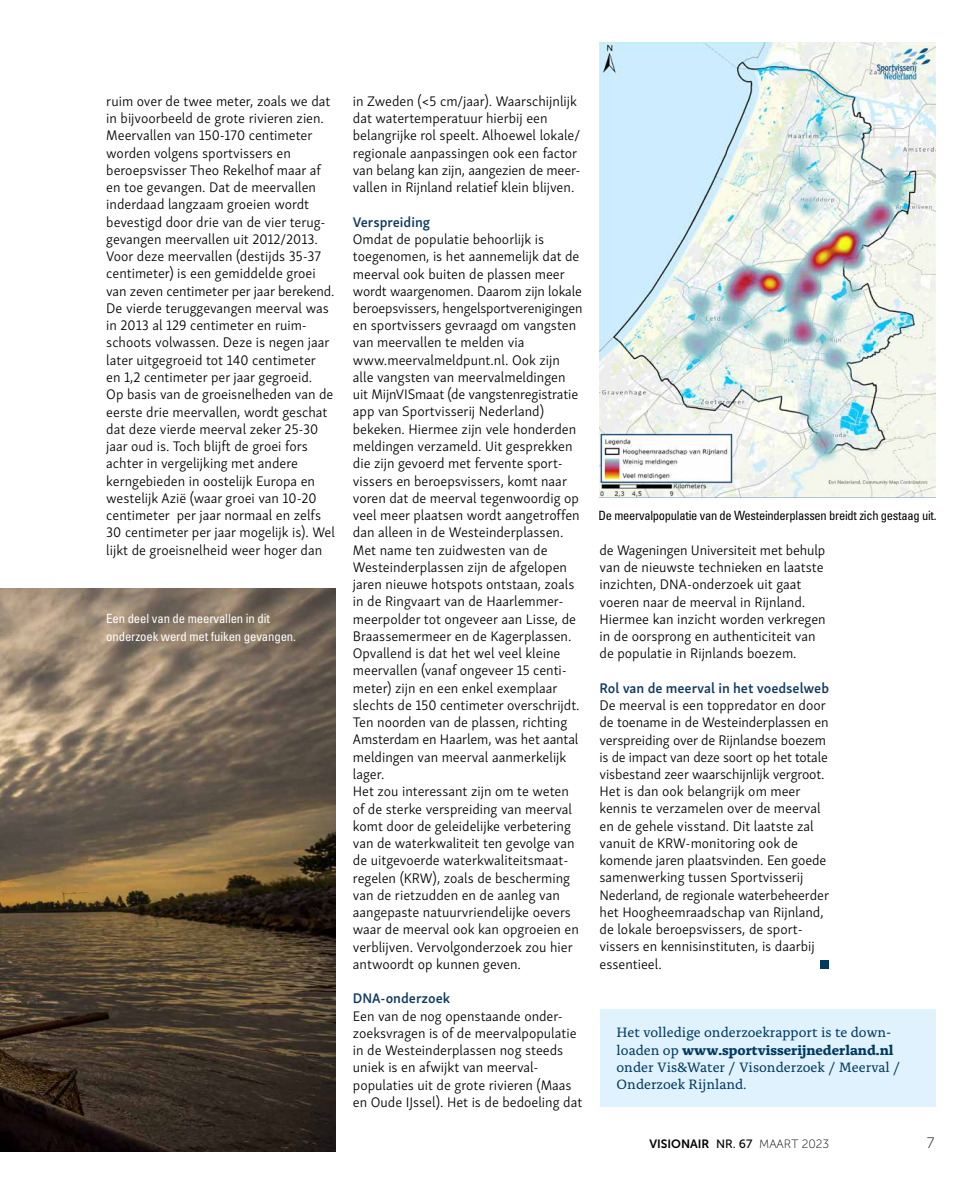
<style>
.page{position:relative;width:978px;height:1191px;background:#fff}
.page>*{position:absolute;margin:0;border:0;box-sizing:border-box;transform-origin:0 0}
.t1{font:15px "Museo Sans 100";color:#000}
.t2{font:300 14.25px/17.2px "Skolar Sans";color:#000}
.t3{font:14.25px/17.2px "Alda OTCEV";color:#003a60}
.t4{font:600 14.25px "Skolar Sans";color:#0f3a5e}
.t5{font:condensed 12.75px "Univers LT Std";letter-spacing:-.02em;color:#000}
.t6{font:condensed 12.75px/17.2px "Univers LT Std";letter-spacing:-.01em;color:#fff}
.t7{font:12px "Museo Sans 700";color:#000}
.s1{font-weight:700}
.s2{font-family:"Museo Sans 500"}
.s3{font-family:"Museo Sans 100"}
</style>
<div class="page">
<div style="left:821px;top:960px;width:8px;height:8px;background:#003a60"></div>
<div style="left:600px;top:1009px;width:335px;height:97px;background:#dff2fd"></div>
<img style="left:0;top:588px;width:336px;height:563px">
<img style="left:600px;top:43px;width:335px;height:454px">
<p class="t2" style="left:106px;top:91px;width:230px">ruim over de twee meter, zoals we dat in bijvoorbeeld de grote rivieren zien.<br>Meervallen van 150-170 centimeter worden volgens sportvissers en beroepsvisser Theo Rekelhof maar af en toe gevangen. Dat de meervallen inderdaad langzaam groeien wordt bevestigd door drie van de vier terug&shy;gevangen meervallen uit 2012/2013.<br>Voor deze meervallen (destijds 35-37 centimeter) is een gemiddelde groei van zeven centimeter per jaar berekend.<br>De vierde teruggevangen meerval was in 2013 al 129 centimeter en ruim&shy;schoots volwassen. Deze is negen jaar later uitgegroeid tot 140 centimeter<br>en 1,2 centimeter per jaar gegroeid.<br>Op basis van de groeisnelheden van de eerste drie meervallen, wordt geschat dat deze vierde meerval zeker 25-30 jaar oud is. Toch blijft de groei fors achter in vergelijking met andere kerngebieden in oostelijk Europa en westelijk Azië (waar groei van 10-20 centimeter per jaar normaal en zelfs 30 centimeter per jaar mogelijk is). Wel lijkt de groeisnelheid weer hoger dan</p>
<p class="t2" style="left:353px;top:91px;width:229px">in Zweden (&lt;5 cm/jaar). Waarschijnlijk dat watertemperatuur hierbij een belangrijke rol speelt. Alhoewel lokale/ regionale aanpassingen ook een factor van belang kan zijn, aangezien de meer&shy;vallen in Rijnland relatief klein blijven.</p>
<p class="t4" style="left:353px;top:211px;width:79px">Verspreiding</p>
<p class="t2" style="left:353px;top:229px;width:231px">Omdat de populatie behoorlijk is toegenomen, is het aannemelijk dat de meerval ook buiten de plassen meer wordt waargenomen. Daarom zijn lokale beroepsvissers, hengelsportverenigingen en sportvissers gevraagd om vangsten van meervallen te melden via www.meervalmeldpunt.nl. Ook zijn alle vangsten van meervalmeldingen uit MijnVISmaat (de vangstenregistratie app van Sportvisserij Nederland) bekeken. Hiermee zijn vele honderden meldingen verzameld. Uit gesprekken die zijn gevoerd met fervente sport&shy;vissers en beroepsvissers, komt naar voren dat de meerval tegenwoordig op veel meer plaatsen wordt aangetroffen dan alleen in de Westeinderplassen.<br>Met name ten zuidwesten van de Westeinderplassen zijn de afgelopen jaren nieuwe hotspots ontstaan, zoals in de Ringvaart van de Haarlemmer&shy;meerpolder tot ongeveer aan Lisse, de Braassemermeer en de Kagerplassen.<br>Opvallend is dat het wel veel kleine meervallen (vanaf ongeveer 15 centi&shy;meter) zijn en een enkel exemplaar slechts de 150 centimeter overschrijdt.<br>Ten noorden van de plassen, richting Amsterdam en Haarlem, was het aantal meldingen van meerval aanmerkelijk lager.<br>Het zou interessant zijn om te weten of de sterke verspreiding van meerval komt door de geleidelijke verbetering van de waterkwaliteit ten gevolge van de uitgevoerde waterkwaliteitsmaat&shy;regelen (KRW), zoals de bescherming van de rietzudden en de aanleg van aangepaste natuurvriendelijke oevers waar de meerval ook kan opgroeien en verblijven. Vervolgonderzoek zou hier antwoordt op kunnen geven.</p>
<p class="t4" style="left:353px;top:987px;width:99px">DNA-onderzoek</p>
<p class="t2" style="left:353px;top:1006px;width:231px">Een van de nog openstaande onder&shy;zoeksvragen is of de meervalpopulatie in de Westeinderplassen nog steeds uniek is en afwijkt van meerval&shy;populaties uit de grote rivieren (Maas en Oude IJssel). Het is de bedoeling dat</p>
<p class="t6" style="left:106px;top:610px;width:191px">Een deel van de meervallen in dit onderzoek werd met fuiken gevangen.</p>
<p class="t5" style="left:599px;top:507px;width:339px">De meervalpopulatie van de Westeinderplassen breidt zich gestaag uit.</p>
<p class="t2" style="left:600px;top:540px;width:228px">de Wageningen Universiteit met behulp van de nieuwste technieken en laatste inzichten, DNA-onderzoek uit gaat voeren naar de meerval in Rijnland.<br>Hiermee kan inzicht worden verkregen in de oorsprong en authenticiteit van de populatie in Rijnlands boezem.</p>
<p class="t4" style="left:600px;top:676px;width:231px">Rol van de meerval in het voedselweb</p>
<p class="t2" style="left:600px;top:695px;width:231px">De meerval is een toppredator en door de toename in de Westeinderplassen en verspreiding over de Rijnlandse boezem is de impact van deze soort op het totale visbestand zeer waarschijnlijk vergroot.<br>Het is dan ook belangrijk om meer kennis te verzamelen over de meerval en de gehele visstand. Dit laatste zal vanuit de KRW-monitoring ook de komende jaren plaatsvinden. Een goede samenwerking tussen Sportvisserij Nederland, de regionale waterbeheerder het Hoogheemraadschap van Rijnland, de lokale beroepsvissers, de sport&shy;vissers en kennisinstituten, is daarbij essentieel.</p>
<p class="t3" style="left:617px;top:1022px;width:285px">Het volledige onderzoekrapport is te down&shy;loaden op <span class="s1">www.sportvisserijnederland.nl </span>onder Vis&amp;Water / Visonderzoek / Meerval / Onderzoek Rijnland.</p>
<p class="t7" style="left:649px;top:1137px;width:181px">VISIONAIR <span class="s2">NR. 67</span> <span class="s3">MAART 2023</span></p>
<p class="t1" style="left:927px;top:1135px;width:9px">7</p>
</div>
